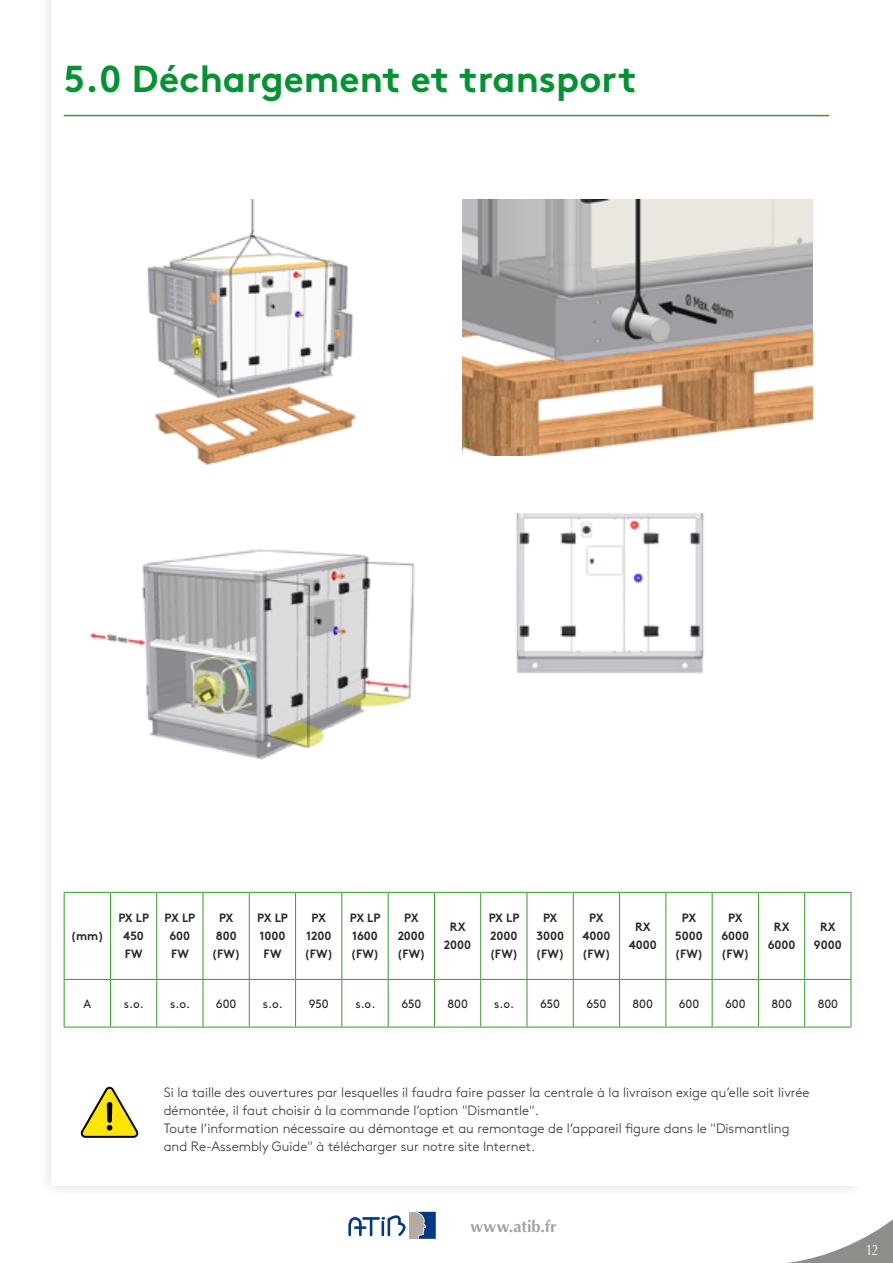
<style>
.page{position:relative;width:893px;height:1263px;background:#fff}
.page>*{position:absolute;margin:0;border:0;box-sizing:border-box;transform-origin:0 0}
.t1{font:700 37.5px "Brown Pro";color:#009331}
.t2{font:700 16.5px "Optima";letter-spacing:.005em;color:#a4a29f}
.t3{font:15px "Optima";color:#fff;scale:.8 1}
.t4{font:300 13.5px/18px "Brown Pro";color:#282829}
.t5{font:700 12px/18px "Brown Pro";color:#282829;text-align:center}
.t6{font:12px "Brown Pro";color:#282829}
</style>
<div class="page">
<svg style="left:787px;top:1219px;width:106px;height:44px"></svg>
<div style="left:36px;top:0;width:833px;height:1200px;background:#000;opacity:.15"></div>
<div style="left:64px;top:0;width:829px;height:1185px;background:#fff"></div>
<svg style="left:348px;top:1218px;width:24px;height:19px"></svg>
<hr style="left:363px;top:1217px;width:16px;height:3px;background:#003888">
<svg style="left:381px;top:1211px;width:55px;height:28px"></svg>
<hr style="left:64px;top:892px;width:46px;height:1px;background:#389b2d">
<hr style="left:64px;top:893px;width:1px;height:86px;background:#389b2d">
<hr style="left:110px;top:892px;width:47px;height:1px;background:#389b2d">
<hr style="left:157px;top:892px;width:46px;height:1px;background:#389b2d">
<hr style="left:203px;top:892px;width:46px;height:1px;background:#389b2d">
<hr style="left:249px;top:892px;width:47px;height:1px;background:#389b2d">
<hr style="left:296px;top:892px;width:46px;height:1px;background:#389b2d">
<hr style="left:342px;top:892px;width:46px;height:1px;background:#389b2d">
<hr style="left:388px;top:892px;width:46px;height:1px;background:#389b2d">
<hr style="left:434px;top:892px;width:47px;height:1px;background:#389b2d">
<hr style="left:481px;top:892px;width:46px;height:1px;background:#389b2d">
<hr style="left:527px;top:892px;width:46px;height:1px;background:#389b2d">
<hr style="left:573px;top:892px;width:47px;height:1px;background:#389b2d">
<hr style="left:620px;top:892px;width:46px;height:1px;background:#389b2d">
<hr style="left:666px;top:892px;width:46px;height:1px;background:#389b2d">
<hr style="left:712px;top:892px;width:46px;height:1px;background:#389b2d">
<hr style="left:758px;top:892px;width:47px;height:1px;background:#389b2d">
<hr style="left:805px;top:892px;width:46px;height:1px;background:#389b2d">
<hr style="left:851px;top:893px;width:1px;height:86px;background:#389b2d">
<hr style="left:64px;top:980px;width:1px;height:47px;background:#389b2d">
<hr style="left:851px;top:980px;width:1px;height:47px;background:#389b2d">
<hr style="left:64px;top:1027px;width:46px;height:1px;background:#389b2d">
<hr style="left:110px;top:1027px;width:47px;height:1px;background:#389b2d">
<hr style="left:157px;top:1027px;width:46px;height:1px;background:#389b2d">
<hr style="left:203px;top:1027px;width:46px;height:1px;background:#389b2d">
<hr style="left:249px;top:1027px;width:47px;height:1px;background:#389b2d">
<hr style="left:296px;top:1027px;width:46px;height:1px;background:#389b2d">
<hr style="left:342px;top:1027px;width:46px;height:1px;background:#389b2d">
<hr style="left:388px;top:1027px;width:46px;height:1px;background:#389b2d">
<hr style="left:434px;top:1027px;width:47px;height:1px;background:#389b2d">
<hr style="left:481px;top:1027px;width:46px;height:1px;background:#389b2d">
<hr style="left:527px;top:1027px;width:46px;height:1px;background:#389b2d">
<hr style="left:573px;top:1027px;width:47px;height:1px;background:#389b2d">
<hr style="left:620px;top:1027px;width:46px;height:1px;background:#389b2d">
<hr style="left:666px;top:1027px;width:46px;height:1px;background:#389b2d">
<hr style="left:712px;top:1027px;width:46px;height:1px;background:#389b2d">
<hr style="left:758px;top:1027px;width:47px;height:1px;background:#389b2d">
<hr style="left:805px;top:1027px;width:46px;height:1px;background:#389b2d">
<hr style="left:110px;top:893px;width:1px;height:86px;background:#389b2d">
<hr style="left:156px;top:893px;width:1px;height:86px;background:#389b2d">
<hr style="left:203px;top:893px;width:1px;height:86px;background:#389b2d">
<hr style="left:249px;top:893px;width:1px;height:86px;background:#389b2d">
<hr style="left:295px;top:893px;width:1px;height:86px;background:#389b2d">
<hr style="left:341px;top:893px;width:1px;height:86px;background:#389b2d">
<hr style="left:388px;top:893px;width:1px;height:86px;background:#389b2d">
<hr style="left:434px;top:893px;width:1px;height:86px;background:#389b2d">
<hr style="left:480px;top:893px;width:1px;height:86px;background:#389b2d">
<hr style="left:527px;top:893px;width:1px;height:86px;background:#389b2d">
<hr style="left:573px;top:893px;width:1px;height:86px;background:#389b2d">
<hr style="left:619px;top:893px;width:1px;height:86px;background:#389b2d">
<hr style="left:665px;top:893px;width:1px;height:86px;background:#389b2d">
<hr style="left:712px;top:893px;width:1px;height:86px;background:#389b2d">
<hr style="left:758px;top:893px;width:1px;height:86px;background:#389b2d">
<hr style="left:804px;top:893px;width:1px;height:86px;background:#389b2d">
<hr style="left:64px;top:979px;width:46px;height:1px;background:#389b2d">
<hr style="left:110px;top:979px;width:47px;height:1px;background:#389b2d">
<hr style="left:110px;top:980px;width:1px;height:47px;background:#389b2d">
<hr style="left:157px;top:979px;width:46px;height:1px;background:#389b2d">
<hr style="left:156px;top:980px;width:1px;height:47px;background:#389b2d">
<hr style="left:203px;top:979px;width:46px;height:1px;background:#389b2d">
<hr style="left:203px;top:980px;width:1px;height:47px;background:#389b2d">
<hr style="left:249px;top:979px;width:47px;height:1px;background:#389b2d">
<hr style="left:249px;top:980px;width:1px;height:47px;background:#389b2d">
<hr style="left:296px;top:979px;width:46px;height:1px;background:#389b2d">
<hr style="left:295px;top:980px;width:1px;height:47px;background:#389b2d">
<hr style="left:342px;top:979px;width:46px;height:1px;background:#389b2d">
<hr style="left:341px;top:980px;width:1px;height:47px;background:#389b2d">
<hr style="left:388px;top:979px;width:46px;height:1px;background:#389b2d">
<hr style="left:388px;top:980px;width:1px;height:47px;background:#389b2d">
<hr style="left:434px;top:979px;width:47px;height:1px;background:#389b2d">
<hr style="left:434px;top:980px;width:1px;height:47px;background:#389b2d">
<hr style="left:481px;top:979px;width:46px;height:1px;background:#389b2d">
<hr style="left:480px;top:980px;width:1px;height:47px;background:#389b2d">
<hr style="left:527px;top:979px;width:46px;height:1px;background:#389b2d">
<hr style="left:527px;top:980px;width:1px;height:47px;background:#389b2d">
<hr style="left:573px;top:979px;width:47px;height:1px;background:#389b2d">
<hr style="left:573px;top:980px;width:1px;height:47px;background:#389b2d">
<hr style="left:620px;top:979px;width:46px;height:1px;background:#389b2d">
<hr style="left:619px;top:980px;width:1px;height:47px;background:#389b2d">
<hr style="left:666px;top:979px;width:46px;height:1px;background:#389b2d">
<hr style="left:665px;top:980px;width:1px;height:47px;background:#389b2d">
<hr style="left:712px;top:979px;width:46px;height:1px;background:#389b2d">
<hr style="left:712px;top:980px;width:1px;height:47px;background:#389b2d">
<hr style="left:758px;top:979px;width:47px;height:1px;background:#389b2d">
<hr style="left:758px;top:980px;width:1px;height:47px;background:#389b2d">
<hr style="left:805px;top:979px;width:46px;height:1px;background:#389b2d">
<hr style="left:804px;top:980px;width:1px;height:47px;background:#389b2d">
<hr style="left:64px;top:115px;width:765px;height:1px;background:#389b2d">
<svg style="left:81px;top:1087px;width:57px;height:51px"></svg>
<img style="left:147px;top:200px;width:209px;height:265px">
<img style="left:89px;top:549px;width:326px;height:211px">
<img style="left:462px;top:200px;width:350px;height:255px">
<img style="left:516px;top:513px;width:188px;height:161px">
<h1 class="t1" style="left:64px;top:48px;width:574px">5.0 Déchargement et transport</h1>
<p class="t5" style="left:71px;top:926px;width:34px">(mm)</p>
<p class="t5" style="left:118px;top:908px;width:32px">PX LP<br>450<br>FW</p>
<p class="t5" style="left:165px;top:908px;width:32px">PX LP<br>600<br>FW</p>
<p class="t5" style="left:212px;top:908px;width:30px">PX<br>800 (FW)</p>
<p class="t5" style="left:257px;top:908px;width:32px">PX LP<br>1000<br>FW</p>
<p class="t5" style="left:304px;top:908px;width:30px">PX<br>1200 (FW)</p>
<p class="t5" style="left:350px;top:908px;width:32px;text-align:left">PX LP<br>1600 (FW)</p>
<p class="t5" style="left:397px;top:908px;width:30px">PX<br>2000 (FW)</p>
<p class="t5" style="left:444px;top:917px;width:29px">RX<br>2000</p>
<p class="t5" style="left:489px;top:908px;width:32px;text-align:left">PX LP<br>2000 (FW)</p>
<p class="t5" style="left:536px;top:908px;width:30px">PX<br>3000 (FW)</p>
<p class="t5" style="left:582px;top:908px;width:30px">PX<br>4000 (FW)</p>
<p class="t5" style="left:629px;top:917px;width:30px">RX<br>4000</p>
<p class="t5" style="left:675px;top:908px;width:30px">PX<br>5000 (FW)</p>
<p class="t5" style="left:721px;top:908px;width:30px">PX<br>6000 (FW)</p>
<p class="t5" style="left:768px;top:917px;width:29px">RX<br>6000</p>
<p class="t5" style="left:814px;top:917px;width:29px">RX<br>9000</p>
<p class="t6" style="left:84px;top:994px;width:9px">A</p>
<p class="t6" style="left:124px;top:994px;width:21px">s.o.</p>
<p class="t6" style="left:170px;top:994px;width:21px">s.o.</p>
<p class="t6" style="left:216px;top:994px;width:22px">600</p>
<p class="t6" style="left:263px;top:994px;width:21px">s.o.</p>
<p class="t6" style="left:309px;top:994px;width:21px">950</p>
<p class="t6" style="left:355px;top:994px;width:21px">s.o.</p>
<p class="t6" style="left:401px;top:994px;width:21px">650</p>
<p class="t6" style="left:447px;top:994px;width:22px">800</p>
<p class="t6" style="left:494px;top:994px;width:21px">s.o.</p>
<p class="t6" style="left:540px;top:994px;width:21px">650</p>
<p class="t6" style="left:586px;top:994px;width:21px">650</p>
<p class="t6" style="left:632px;top:994px;width:22px">800</p>
<p class="t6" style="left:679px;top:994px;width:22px">600</p>
<p class="t6" style="left:725px;top:994px;width:22px">600</p>
<p class="t6" style="left:771px;top:994px;width:22px">800</p>
<p class="t6" style="left:818px;top:994px;width:22px">800</p>
<p class="t4" style="left:164px;top:1082px;width:647px">Si la taille des ouvertures par lesquelles il faudra faire passer la centrale à la livraison exige qu’elle soit livrée démontée, il faut choisir à la commande l’option "Dismantle".<br>Toute l’information nécessaire au démontage et au remontage de l’appareil figure dans le "Dismantling and Re-Assembly Guide" à télécharger sur notre site Internet.</p>
<p class="t2" style="left:470px;top:1217px;width:88px">www.atib.fr</p>
<p class="t3" style="left:866px;top:1241px;width:17px">12</p>
</div>
